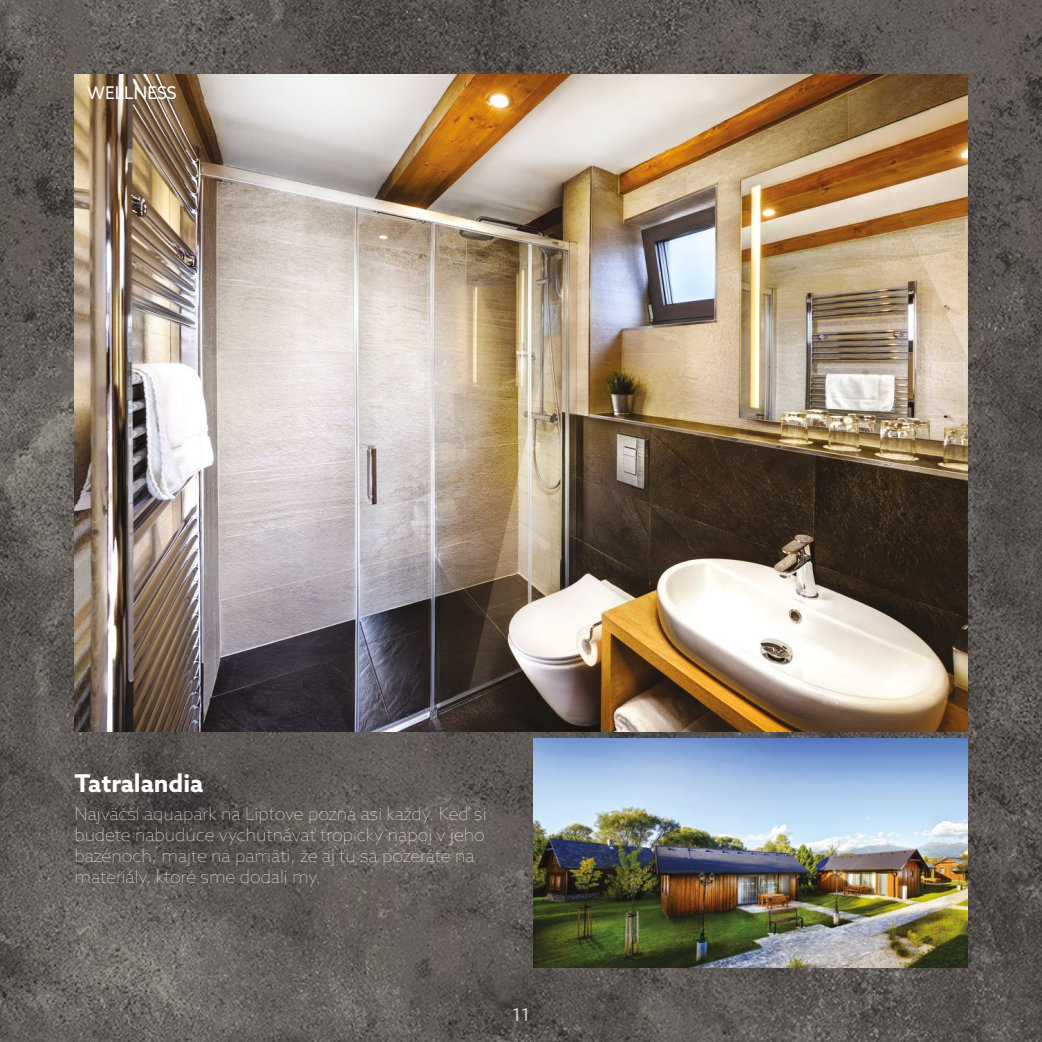
<style>
.page{position:relative;width:1042px;height:1042px;background:#fff}
.page>*{position:absolute;margin:0;border:0;box-sizing:border-box;transform-origin:0 0}
.t1{font:700 24.5px "Azo Sans";color:#fff}
.t2{font:100 17.5px/21px "Azo Sans";color:#fff}
.t3{font:17.5px "Azo Sans";color:#fff}
.t4{font:300 17.5px "Azo Sans";color:#fff}
</style>
<div class="page">
<img style="left:0;top:0;width:1042px;height:1042px">
<img style="left:74px;top:74px;width:893px;height:658px">
<img style="left:533px;top:738px;width:434px;height:229px">
<p class="t3" style="left:87px;top:82px;width:91px">WELLNESS</p>
<h1 class="t1" style="left:74px;top:767px;width:130px">Tatralandia</h1>
<p class="t2" style="left:74px;top:803px;width:413px">Najväčší aquapark na Liptove pozná asi každý. Keď si budete nabudúce vychutnávať tropický napoj v jeho bazénoch, majte na pamäti, že aj tu sa pozeráte na materiály, ktoré sme dodali my.</p>
<p class="t4" style="left:512px;top:1003px;width:19px">11</p>
</div>
